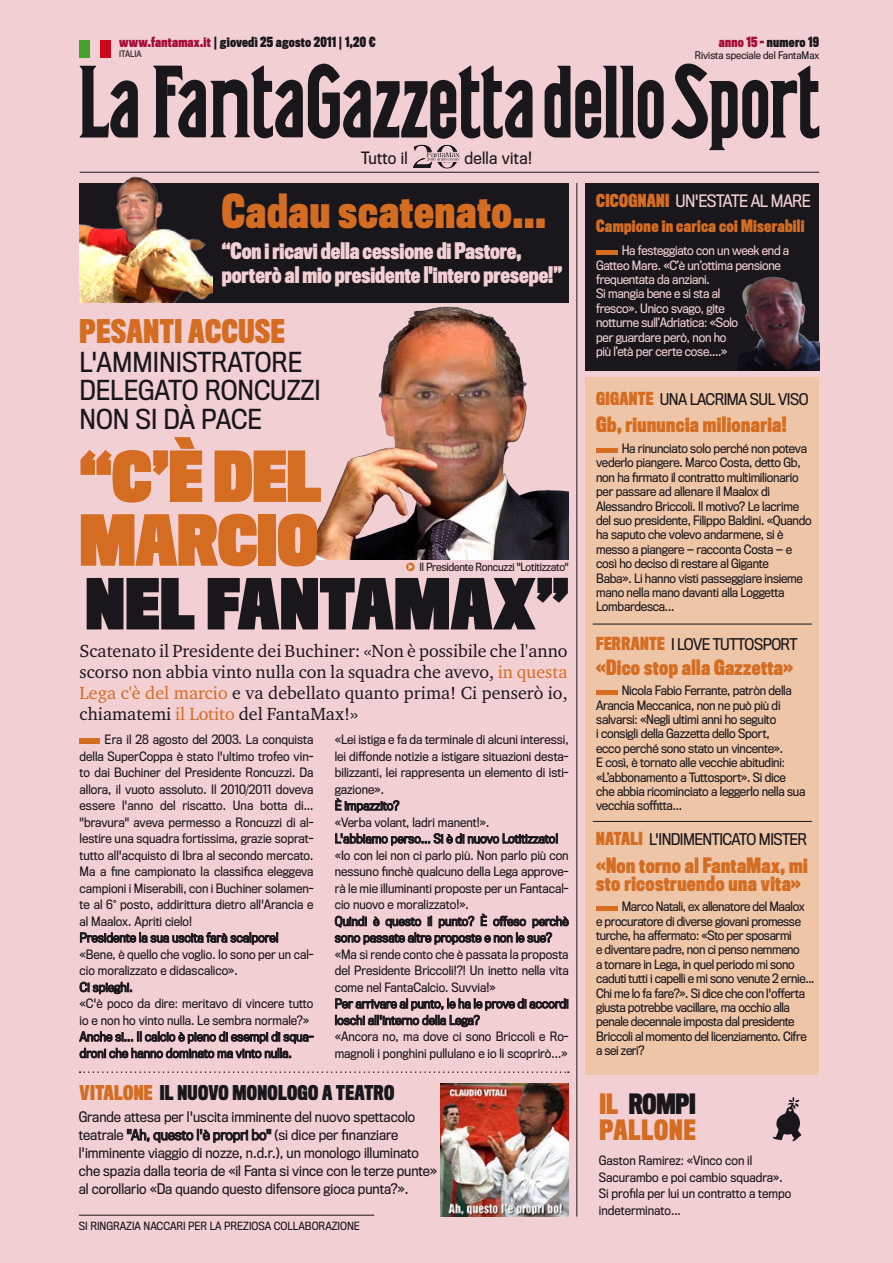
<style>
.page{position:relative;width:893px;height:1263px;background:#f2cfd2}
.page>*{position:absolute;margin:0;border:0;box-sizing:border-box;transform-origin:0 0}
.t1{font:900 64.5px/63.8px "Titling Gothic FB Comp";color:#d46d22}
.t2{font:900 64.5px "Titling Gothic FB Comp";letter-spacing:.01em;color:#1a171c}
.t3{font:700 43.35px "Titling Gothic FB Comp";letter-spacing:.02em;color:#d46d22}
.t4{font:700 30px "Titling Gothic FB Comp";letter-spacing:.02em;color:#d46d22}
.t5{font:700 25.8px/25.8px "Titling Gothic FB Comp";letter-spacing:-.005em;color:#d46d22}
.t6{font:25.5px/28.5px "Titling Gothic FB Narrow";color:#1a171c}
.t7{font:700 21px/24px "Titling Gothic FB Comp";letter-spacing:-.005em;color:#f2cfd2}
.t8{font:700 19.5px/18px "Titling Gothic FB Comp";letter-spacing:.02em;color:#d46d22}
.t9{font:700 18.75px "Titling Gothic FB Comp";letter-spacing:.02em;color:#1a171c}
.t10{font:18px/21px "Charter ITC Regu OS";color:#1a171c;text-align:justify}
.t11{font:15.9px "Titling Gothic FB Narrow";letter-spacing:-.035em;color:#f2cfd2}
.t12{font:700 15.75px "Titling Gothic FB Comp";letter-spacing:.02em;color:#d46d22}
.t13{font:15.75px "Titling Gothic FB Narrow";letter-spacing:.02em;color:#1a171c}
.t14{font:15px "Titling Gothic FB Narrow";letter-spacing:-.035em;color:#1a171c}
.t15{font:13.5px/18px "Titling Gothic FB Narrow";letter-spacing:-.005em;color:#1a171c}
.t16{font:700 12.9px "Titling Gothic FB Comp";letter-spacing:.02em;color:#1a171c}
.t17{font:12px/16.5px "Titling Gothic FB Narrow";color:#1a171c}
.t18{font:12px/14.4px "Titling Gothic FB Narrow";letter-spacing:-.02em;color:#1a171c}
.t19{font:12px/14.4px "Titling Gothic FB Narrow";letter-spacing:-.03em;color:#1a171c}
.t20{font:12px/14.4px "Titling Gothic FB Narrow";letter-spacing:-.02em;color:#f2cfd2}
.t21{font:10.5px "Titling Gothic FB Narrow";color:#1a171c}
.t22{font:10.5px "Titling Gothic FB Narrow";letter-spacing:-.02em;color:#1a171c}
.t23{font:9.75px "Titling Gothic FB Narrow";color:#1a171c}
.t24{font:8.25px "Titling Gothic FB Narrow";color:#1a171c}
.s1{color:#a60c39}
.s2{color:#d46d22}
.s3{font-family:"Titling Gothic FB Comp";font-weight:700;font-size:16.5px;color:#d46d22}
.s4{color:#1a171c}
</style>
<div class="page">
<svg style="left:80px;top:932px;width:198px;height:12px"></svg>
<svg style="left:80px;top:982px;width:52px;height:12px"></svg>
<svg style="left:79px;top:1031px;width:234px;height:27px"></svg>
<svg style="left:335px;top:798px;width:64px;height:14px"></svg>
<svg style="left:335px;top:833px;width:223px;height:12px"></svg>
<svg style="left:335px;top:913px;width:234px;height:31px"></svg>
<svg style="left:335px;top:998px;width:233px;height:29px"></svg>
<div style="left:80px;top:183px;width:489px;height:120px;background:#1a171c"></div>
<img style="left:307px;top:306px;width:262px;height:254px">
<svg style="left:80px;top:1071px;width:489px;height:2px"></svg>
<svg style="left:127px;top:1129px;width:144px;height:14px"></svg>
<svg style="left:79px;top:63px;width:740px;height:87px"></svg>
<svg style="left:153px;top:65px;width:150px;height:73px"></svg>
<div style="left:100px;top:40px;width:11px;height:17px;background:#cd071e"></div>
<div style="left:80px;top:40px;width:10px;height:17px;background:#45a22b"></div>
<hr style="left:80px;top:172px;width:739px;height:1px;background:#1a171c">
<svg style="left:413px;top:145px;width:47px;height:23px"></svg>
<div style="left:585px;top:183px;width:234px;height:187px;background:#1a171c"></div>
<hr style="left:576px;top:183px;width:1px;height:1033px;background:#1a171c">
<div style="left:596px;top:250px;width:21px;height:5px;background:#d46d22"></div>
<img style="left:739px;top:276px;width:80px;height:94px">
<div style="left:585px;top:377px;width:234px;height:698px;background:#eec5a7"></div>
<div style="left:596px;top:448px;width:21px;height:5px;background:#d46d22"></div>
<div style="left:596px;top:690px;width:21px;height:5px;background:#d46d22"></div>
<hr style="left:593px;top:624px;width:219px;height:1px;background:#1a171c">
<div style="left:596px;top:906px;width:21px;height:5px;background:#d46d22"></div>
<hr style="left:593px;top:821px;width:219px;height:1px;background:#1a171c">
<img style="left:80px;top:171px;width:133px;height:132px">
<svg style="left:772px;top:1097px;width:30px;height:44px"></svg>
<hr style="left:79px;top:1215px;width:295px;height:1px;background:#1a171c">
<img style="left:440px;top:1083px;width:129px;height:133px">
<svg style="left:406px;top:563px;width:9px;height:8px"></svg>
<div style="left:80px;top:738px;width:20px;height:6px;background:#d46d22"></div>
<p class="t16" style="left:119px;top:35px;width:258px"><span class="s1">www.fantamax.it</span> | giovedì 25 agosto 2011 | 1,20 €</p>
<p class="t24" style="left:119px;top:49px;width:24px">ITALIA</p>
<p class="t16" style="left:719px;top:35px;width:102px"><span class="s1">anno 15 -</span> numero 19</p>
<p class="t23" style="left:695px;top:49px;width:126px">Rivista speciale del FantaMax</p>
<h3 class="t13" style="left:361px;top:149px;width:48px">Tutto il</h3>
<h3 class="t13" style="left:464px;top:149px;width:69px">della vita!</h3>
<h2 class="t3" style="left:222px;top:186px;width:325px">Cadau scatenato...</h2>
<h3 class="t7" style="left:222px;top:240px;width:342px">“Con i ricavi della cessione di Pastore, porterò al mio presidente l'intero presepe!”</h3>
<h3 class="t4" style="left:80px;top:314px;width:207px">PESANTI ACCUSE</h3>
<h3 class="t6" style="left:80px;top:348px;width:243px">L'AMMINISTRATORE<br>DELEGATO RONCUZZI<br>NON SI DÀ PACE</h3>
<h1 class="t1" style="left:80px;top:447px;width:243px">“C’È DEL<br>MARCIO</h1>
<h1 class="t2" style="left:85px;top:567px;width:485px">NEL FANTAMAX”</h1>
<p class="t22" style="left:419px;top:561px;width:151px">Il Presidente Roncuzzi "Lotitizzato"</p>
<h3 class="t10" style="left:80px;top:639px;width:490px">Scatenato il Presidente dei Buchiner: «Non è possibile che l'anno scorso non abbia vinto nulla con la squadra che avevo, <span class="s2">in questa Lega c'è del marcio</span> e va debellato quanto prima! Ci penserò io, chiamatemi <span class="s2">il Lotito</span> del FantaMax!»</h3>
<p class="t17" style="left:80px;top:732px;width:235px;text-indent:25px">Era il 28 agosto del 2003. La conquista della SuperCoppa è stato l'ultimo trofeo vin&shy;to dai Buchiner del Presidente Roncuzzi. Da allora, il vuoto assoluto. Il 2010/2011 doveva essere l'anno del riscatto. Una botta di... "bravura" aveva permesso a Roncuzzi di al&shy;lestire una squadra fortissima, grazie soprat&shy;tutto all'acquisto di Ibra al secondo mercato.<br>Ma a fine campionato la classifica eleggeva campioni i Miserabili, con i Buchiner solamen&shy;te al 6° posto, addirittura dietro all'Arancia e al Maalox. Apriti cielo!<br>Presidente la sua uscita farà scalpore! «Bene, è quello che voglio. Io sono per un cal&shy;cio moralizzato e didascalico».<br>Ci spieghi.<br>«C'è poco da dire: meritavo di vincere tutto io e non ho vinto nulla. Le sembra normale?» Anche si... Il calcio è pieno di esempi di squa&shy;droni che hanno dominato ma vinto nulla.</p>
<p class="t17" style="left:335px;top:732px;width:235px">«Lei istiga e fa da terminale di alcuni interessi, lei diffonde notizie a istigare situazioni desta&shy;bilizzanti, lei rappresenta un elemento di isti&shy;gazione».<br>È impazzito?<br>«Verba volant, ladri manent!».<br>L'abbiamo perso... Si è di nuovo Lotitizzato! «Io con lei non ci parlo più. Non parlo più con nessuno finchè qualcuno della Lega approve&shy;rà le mie illuminanti proposte per un Fantacal&shy;cio nuovo e moralizzato!».<br>Quindi è questo il punto? È offeso perchè sono passate altre proposte e non le sue? «Ma si rende conto che è passata la proposta del Presidente Briccoli!?! Un inetto nella vita come nel FantaCalcio. Suvvia!»<br>Per arrivare al punto, le ha le prove di accordi loschi all'interno della Lega?<br>«Ancora no, ma dove ci sono Briccoli e Ro&shy;magnoli i ponghini pullulano e io li scoprirò...»</p>
<h3 class="t9" style="left:80px;top:1081px;width:316px"><span class="s2">VITALONE</span> IL NUOVO MONOLOGO A TEATRO</h3>
<p class="t15" style="left:79px;top:1108px;width:360px">Grande attesa per l'uscita imminente del nuovo spettacolo teatrale "Ah, questo l'è propri bo" (si dice per finanziare l'imminente viaggio di nozze, n.d.r.), un monologo illuminato che spazia dalla teoria de «il Fanta si vince con le terze punte» al corollario «Da quando questo difensore gioca punta?».</p>
<p class="t21" style="left:79px;top:1219px;width:283px">SI RINGRAZIA NACCARI PER LA PREZIOSA COLLABORAZIONE</p>
<h3 class="t11" style="left:596px;top:191px;width:216px"><span class="s3">CICOGNANI</span> UN'ESTATE AL MARE</h3>
<p class="t20" style="left:596px;top:244px;width:195px;text-indent:26px">Ha festeggiato con un week end a<br>Gatteo Mare. «C’è un’ottima pensione frequentata da anziani.<br>Si mangia bene e si sta al<br>fresco». Unico svago, gite<br>notturne sull’Adriatica: «Solo<br>per guardare però, non ho<br>più l’età per certe cose....»</p>
<h3 class="t12" style="left:596px;top:217px;width:210px">Campione in carica coi Miserabili</h3>
<p class="t14" style="left:596px;top:390px;width:214px"><span class="s3">GIGANTE</span> UNA LACRIMA SUL VISO</p>
<p class="t18" style="left:596px;top:441px;width:217px;text-indent:26px">Ha rinunciato solo perché non poteva vederlo piangere. Marco Costa, detto Gb, non ha firmato il contratto multimilionario per passare ad allenare il Maalox di Alessandro Briccoli. Il motivo? Le lacrime del suo presidente, Filippo Baldini. «Quando ha saputo che volevo andarmene, si è messo a piangere — racconta Costa — e così ho deciso di restare al Gigante<br>Baba». Li hanno visti passeggiare insieme mano nella mano davanti alla Loggetta Lombardesca...</p>
<h3 class="t8" style="left:596px;top:416px;width:192px">Gb, riununcia milionaria!</h3>
<p class="t14" style="left:596px;top:635px;width:203px"><span class="s3">FERRANTE</span> I LOVE TUTTOSPORT</p>
<p class="t18" style="left:596px;top:684px;width:211px;text-indent:26px">Nicola Fabio Ferrante, patròn della Arancia Meccanica, non ne può più di salvarsi: «Negli ultimi anni ho seguito<br>i consigli della Gazzetta dello Sport,<br>ecco perché sono stato un vincente».<br>E così, è tornato alle vecchie abitudini: «L’abbonamento a Tuttosport». Si dice che abbia ricominciato a leggerlo nella sua vecchia soffitta...</p>
<h3 class="t8" style="left:596px;top:659px;width:198px">«Dico stop alla Gazzetta»</h3>
<p class="t14" style="left:596px;top:831px;width:212px"><span class="s3">NATALI</span> L'INDIMENTICATO MISTER</p>
<h3 class="t8" style="left:596px;top:857px;width:213px">«Non torno al FantaMax, mi sto ricostruendo una vita»</h3>
<p class="t19" style="left:596px;top:899px;width:220px;text-indent:26px">Marco Natali, ex allenatore del Maalox<br>e procuratore di diverse giovani promesse turche, ha affermato: «Sto per sposarmi<br>e diventare padre, non ci penso nemmeno<br>a tornare in Lega, in quel periodo mi sono caduti tutti i capelli e mi sono venute 2 ernie...<br>Chi me lo fa fare?». Si dice che con l'offerta giusta potrebbe vacillare, ma occhio alla penale decennale imposta dal presidente Briccoli al momento del licenziamento. Cifre a sei zeri?</p>
<h3 class="t5" style="left:600px;top:1092px;width:98px">IL <span class="s4">ROMPI<br></span>PALLONE</h3>
<p class="t17" style="left:599px;top:1153px;width:194px">Gaston Ramirez: «Vinco con il<br>Sacurambo e poi cambio squadra».<br>Si profila per lui un contratto a tempo indeterminato...</p>
</div>
